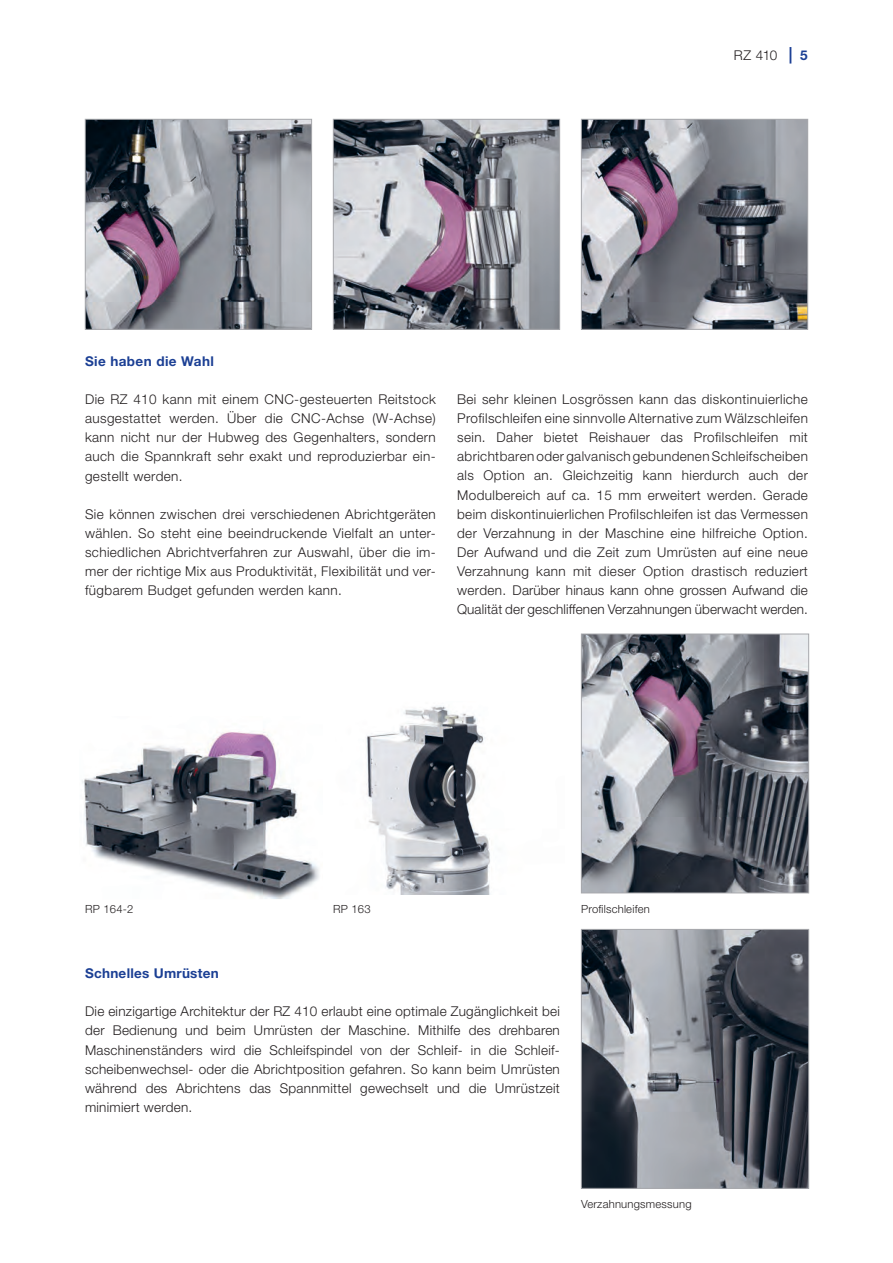
<style>
.page{position:relative;width:893px;height:1263px;background:#fff}
.page>*{position:absolute;margin:0;border:0;box-sizing:border-box;transform-origin:0 0}
.t1{font:300 13.5px/19.2px "Helvetica Neue LT Std";letter-spacing:.02em;color:#231f20;text-align:justify}
.t2{font:700 13.5px "Helvetica Neue LT Std";letter-spacing:.02em;color:#1b3f94}
.t3{font:300 11.25px "Helvetica Neue LT Std";letter-spacing:.02em;color:#231f20}
.s1{font-weight:700;font-size:16.5px;color:#1b3f94}
.s2{font-weight:700;color:#1b3f94}
</style>
<div class="page">
<img style="left:87px;top:121px;width:223px;height:207px">
<div style="left:85px;top:119px;width:227px;height:211px;border:1px solid #a8a9ad"></div>
<img style="left:583px;top:121px;width:223px;height:207px">
<div style="left:581px;top:119px;width:227px;height:211px;border:1px solid #a8a9ad"></div>
<img style="left:335px;top:121px;width:223px;height:207px">
<div style="left:333px;top:119px;width:227px;height:211px;border:1px solid #a8a9ad"></div>
<img style="left:82px;top:732px;width:237px;height:167px">
<img style="left:366px;top:706px;width:124px;height:188px">
<img style="left:583px;top:636px;width:224px;height:255px">
<div style="left:581px;top:634px;width:228px;height:259px;border:1px solid #a8a9ad"></div>
<img style="left:583px;top:931px;width:224px;height:255px">
<div style="left:581px;top:929px;width:228px;height:259px;border:1px solid #a8a9ad"></div>
<p class="t1" style="left:734px;top:45px;width:75px">RZ 410 <span class="s1">|</span> <span class="s2">5</span></p>
<p class="t2" style="left:85px;top:353px;width:130px">Sie haben die Wahl</p>
<p class="t1" style="left:85px;top:389px;width:352px">Die RZ 410 kann mit einem CNC-gesteuerten Reitstock ausgestattet werden. Über die CNC-Achse (W-Achse) kann nicht nur der Hubweg des Gegenhalters, sondern auch die Spannkraft sehr exakt und reproduzierbar ein&shy;gestellt werden.</p>
<p class="t1" style="left:85px;top:504px;width:352px">Sie können zwischen drei verschiedenen Abrichtgeräten wählen. So steht eine beeindruckende Vielfalt an unter&shy;schiedlichen Abrichtverfahren zur Auswahl, über die im&shy;mer der richtige Mix aus Produktivität, Flexibilität und ver&shy;fügbarem Budget gefunden werden kann.</p>
<p class="t1" style="left:457px;top:389px;width:352px">Bei sehr kleinen Losgrössen kann das diskontinuierliche Profilschleifen eine sinnvolle Alternative zum Wälzschleifen sein. Daher bietet Reishauer das Profilschleifen mit abrichtbaren oder galvanisch gebundenen Schleifscheiben als Option an. Gleichzeitig kann hierdurch auch der Modulbereich auf ca. 15 mm erweitert werden. Gerade beim diskontinuierlichen Profilschleifen ist das Vermessen der Verzahnung in der Maschine eine hilfreiche Option.<br>Der Aufwand und die Zeit zum Umrüsten auf eine neue Verzahnung kann mit dieser Option drastisch reduziert werden. Darüber hinaus kann ohne grossen Aufwand die Qualität der geschliffenen Verzahnungen überwacht werden.</p>
<p class="t3" style="left:85px;top:902px;width:50px">RP 164-2</p>
<p class="t3" style="left:333px;top:902px;width:39px">RP 163</p>
<p class="t3" style="left:581px;top:902px;width:70px">Profilschleifen</p>
<p class="t2" style="left:85px;top:965px;width:135px">Schnelles Umrüsten</p>
<p class="t1" style="left:85px;top:1002px;width:476px;text-align:left">Die einzigartige Architektur der RZ 410 erlaubt eine optimale Zugänglichkeit bei der Bedienung und beim Umrüsten der Maschine. Mithilfe des drehbaren Maschinenständers wird die Schleifspindel von der Schleif- in die Schleif&shy;scheibenwechsel- oder die Abrichtposition gefahren. So kann beim Umrüsten während des Abrichtens das Spannmittel gewechselt und die Umrüstzeit minimiert werden.</p>
<p class="t3" style="left:581px;top:1197px;width:112px">Verzahnungsmessung</p>
</div>
